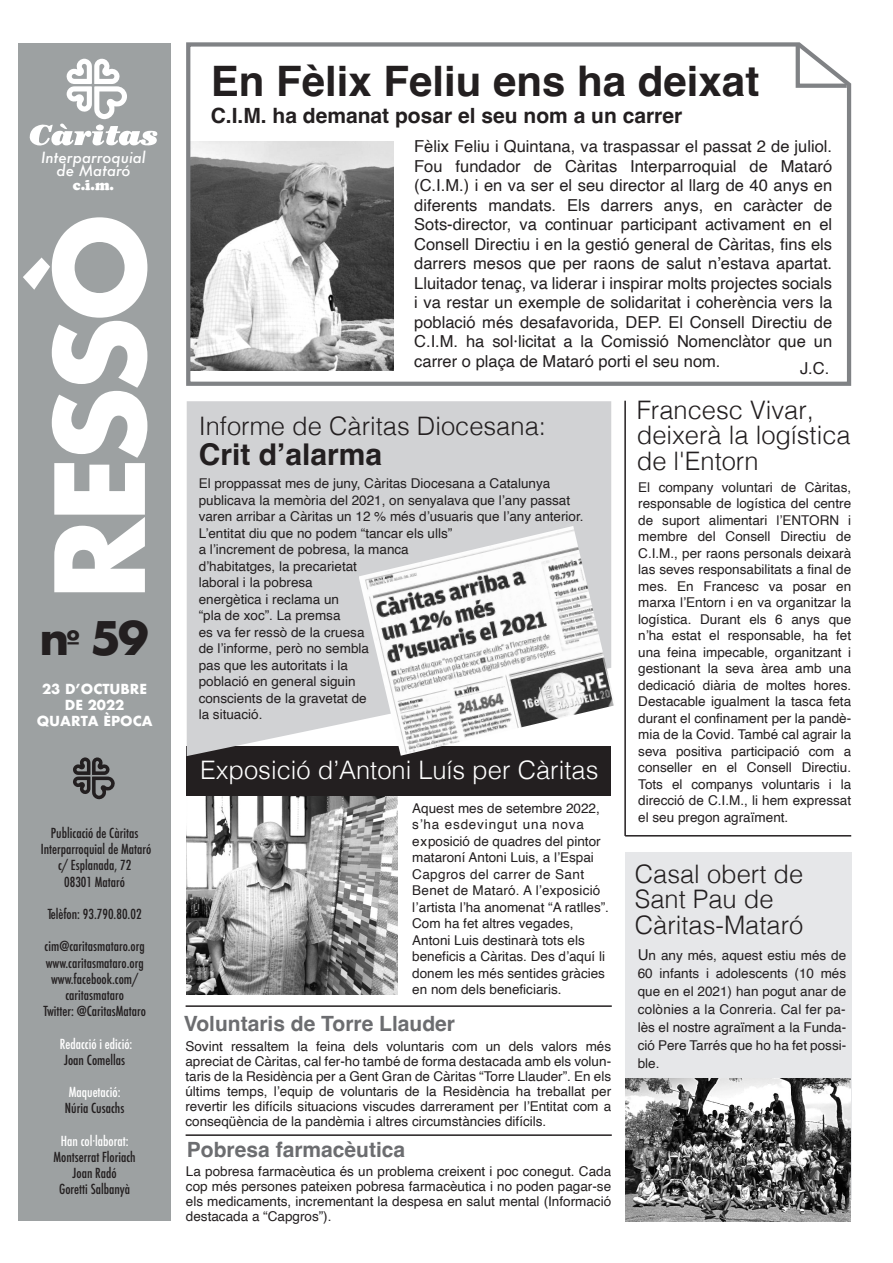
<style>
.page{position:relative;width:893px;height:1263px;background:#fff}
.page>*{position:absolute;margin:0;border:0;box-sizing:border-box;transform-origin:0 0}
.t1{font:700 45px "Futura";color:#231f20}
.t2{font:700 42px "Helvetica";color:#231f20}
.t3{font:700 30px "Helvetica";color:#231f20}
.t4{font:300 25.5px/25.5px "Helvetica";color:#231f20}
.t5{font:300 25.5px "Helvetica";color:#fff}
.t6{font:700 21px "Helvetica";color:#6c6d70}
.t7{font:700 21px "Helvetica";color:#231f20}
.t8{font:16.5px/19.5px "Helvetica";color:#231f20;text-align:justify}
.t9{font:italic 500 15px/13.5px "Futura";color:#fff;text-align:center}
.t10{font:900 15px "Cooper";color:#fff}
.t11{font:13.5px/16.5px "Helvetica";color:#231f20;text-align:justify}
.t12{font:500 condensed 13.5px/16.2px "Futura";color:#231f20;text-align:center}
.t13{font:500 condensed 13.5px "Futura";color:#fff}
.t14{font:700 13.5px/16.2px "Futura";color:#fff;text-align:center}
.s1{font-size:33px}
.s2{font-size:15px}
</style>
<div class="page">
<div style="left:625px;top:853px;width:226px;height:347px;background:#e6e7e9"></div>
<img style="left:187px;top:795px;width:211px;height:200px">
<div style="left:187px;top:746px;width:424px;height:49px;background:#231f20"></div>
<div style="left:18px;top:43px;width:153px;height:1178px;background:#9da1a2"></div>
<svg style="left:23px;top:217px;width:124px;height:375px"></svg>
<svg style="left:29px;top:59px;width:129px;height:87px"></svg>
<svg style="left:73px;top:757px;width:42px;height:42px"></svg>
<svg style="left:186px;top:42px;width:666px;height:344px"></svg>
<svg style="left:793px;top:42px;width:58px;height:48px"></svg>
<hr style="left:624px;top:401px;width:2px;height:435px;background:#231f20">
<hr style="left:625px;top:835px;width:226px;height:1px;background:#231f20">
<hr style="left:186px;top:1005px;width:426px;height:2px;background:#231f20">
<hr style="left:186px;top:1134px;width:426px;height:2px;background:#231f20">
<img style="left:625px;top:1078px;width:226px;height:143px">
<div style="left:187px;top:401px;width:424px;height:355px;background:#d1d2d4"></div>
<img style="left:359px;top:526px;width:255px;height:230px">
<p class="t9" style="left:41px;top:150px;width:106px">Interparroquial de Mataró</p>
<p class="t10" style="left:73px;top:176px;width:43px">c.i.m.</p>
<h1 class="t1" style="left:39px;top:605px;width:111px">n<span class="s1">º</span> 59</h1>
<p class="t14" style="left:37px;top:680px;width:117px">23 D’OCTUBRE<br>DE 2022<br>QUARTA ÈPOCA</p>
<p class="t12" style="left:41px;top:825px;width:112px">Publicació de Càritas<br>Interparroquial de Mataró c/ Esplanada, 72<br>08301 Mataró</p>
<p class="t12" style="left:48px;top:906px;width:95px">Telèfon: 93.790.80.02</p>
<p class="t12" style="left:43px;top:938px;width:104px">cim@caritasmataro.org www.caritasmataro.org www.facebook.com/ caritasmataro<br>Twitter: @CaritasMataro</p>
<p class="t13" style="left:60px;top:1035px;width:74px">Redacció i edició:</p>
<p class="t12" style="left:64px;top:1052px;width:62px">Joan Comellas</p>
<p class="t13" style="left:69px;top:1083px;width:53px">Maquetació:</p>
<p class="t12" style="left:65px;top:1100px;width:61px">Núria Cusachs</p>
<p class="t13" style="left:61px;top:1132px;width:69px">Han col·laborat:</p>
<p class="t12" style="left:54px;top:1149px;width:84px">Montserrat Floriach<br>Joan Radó<br>Goretti Salbanyà</p>
<h2 class="t2" style="left:211px;top:56px;width:550px">En Fèlix Feliu ens ha deixat</h2>
<h3 class="t7" style="left:211px;top:103px;width:473px">C.I.M. ha demanat posar el seu nom a un carrer</h3>
<p class="t8" style="left:414px;top:137px;width:419px">Fèlix Feliu i Quintana, va traspassar el passat 2 de juliol.<br>Fou fundador de Càritas Interparroquial de Mataró (C.I.M.) i en va ser el seu director al llarg de 40 anys en diferents mandats. Els darrers anys, en caràcter de Sots-director, va continuar participant activament en el Consell Directiu i en la gestió general de Càritas, fins els darrers mesos que per raons de salut n’estava apartat.<br>Lluitador tenaç, va liderar i inspirar molts projectes socials i va restar un exemple de solidaritat i coherència vers la població més desafavorida, DEP. El Consell Directiu de C.I.M. ha sol·licitat a la Comissió Nomenclàtor que un carrer o plaça de Mataró porti el seu nom.</p>
<p class="t8" style="left:800px;top:358px;width:31px">J.C.</p>
<h3 class="t4" style="left:199px;top:412px;width:349px">Informe de Càritas Diocesana:</h3>
<h3 class="t3" style="left:199px;top:436px;width:185px">Crit d’alarma</h3>
<p class="t11" style="left:199px;top:476px;width:386px;text-align:left">El proppassat mes de juny, Càritas Diocesana a Catalunya publicava la memòria del 2021, on senyalava que l’any passat varen arribar a Càritas un 12 % més d’usuaris que l’any anterior.<br>L’entitat diu que no podem “tancar els ulls”<br>a l’increment de pobresa, la manca<br>d’habitatges, la precarietat<br>laboral i la pobresa<br>energètica i reclama un<br>“pla de xoc”. La premsa<br>es va fer ressò de la cruesa<br>de l’informe, però no sembla<br>pas que les autoritats i la<br>població en general siguin<br>conscients de la gravetat de<br>la situació.</p>
<h3 class="t5" style="left:200px;top:748px;width:400px">Exposició d’Antoni Luís per Càritas</h3>
<p class="t11" style="left:412px;top:800px;width:198px;text-align:left">Aquest mes de setembre 2022, s’ha esdevingut una nova exposició de quadres del pintor mataroní Antoni Luis, a l’Espai<br>Capgros del carrer de Sant<br>Benet de Mataró. A l’exposició l’artista l’ha anomenat “A ratlles”.<br>Com ha fet altres vegades,<br>Antoni Luis destinarà tots els beneficis a Càritas. Des d’aquí li donem les més sentides gràcies en nom dels beneficiaris.</p>
<h3 class="t6" style="left:184px;top:1011px;width:273px">Voluntaris de Torre Llauder</h3>
<p class="t11" style="left:185px;top:1039px;width:427px;line-height:15px">Sovint ressaltem la feina dels voluntaris com un dels valors més apreciat de Càritas, cal fer-ho també de forma destacada amb els volun&shy;taris de la Residència per a Gent Gran de Càritas “Torre Llauder”. En els últims temps, l’equip de voluntaris de la Residència ha treballat per revertir les difícils situacions viscudes darrerament per l’Entitat com a conseqüència de la pandèmia i altres circumstàncies difícils.</p>
<h3 class="t6" style="left:187px;top:1137px;width:220px">Pobresa farmacèutica</h3>
<p class="t11" style="left:186px;top:1164px;width:427px;line-height:15px">La pobresa farmacèutica és un problema creixent i poc conegut. Cada cop més persones pateixen pobresa farmacèutica i no poden pagar-se els medicaments, incrementant la despesa en salut mental (Informació destacada a “Capgros”).</p>
<h3 class="t4" style="left:637px;top:395px;width:215px">Francesc Vivar, deixerà la logística de l'Entorn</h3>
<p class="t11" style="left:638px;top:479px;width:214px">El company voluntari de Càritas, responsable de logística del centre de suport alimentari l’ENTORN i membre del Consell Directiu de C.I.M., per raons personals deixarà las seves responsabilitats a final de mes. En Francesc va posar en marxa l’Entorn i en va organitzar la logística. Durant els 6 anys que n’ha estat el responsable, ha fet una feina impecable, organitzant i gestionant la seva àrea amb una dedicació diària de moltes hores.<br>Destacable igualment la tasca feta durant el confinament per la pandè&shy;mia de la Covid. També cal agrair la seva positiva participació com a conseller en el Consell Directiu.<br>Tots el companys voluntaris i la direcció de C.I.M., li hem expressat el seu pregon agraïment.</p>
<h3 class="t4" style="left:635px;top:859px;width:170px">Casal obert de<br>Sant Pau de<br>Càritas-Mataró</h3>
<p class="t11" style="left:638px;top:946px;width:210px;line-height:18px"><span class="s2">U</span>n any més, aquest estiu més de 60 infants i adolescents (10 més que en el 2021) han pogut anar de colònies a la Conreria. Cal fer pa&shy;lès el nostre agraïment a la Funda&shy;ció Pere Tarrés que ho ha fet possi&shy;ble.</p>
</div>
